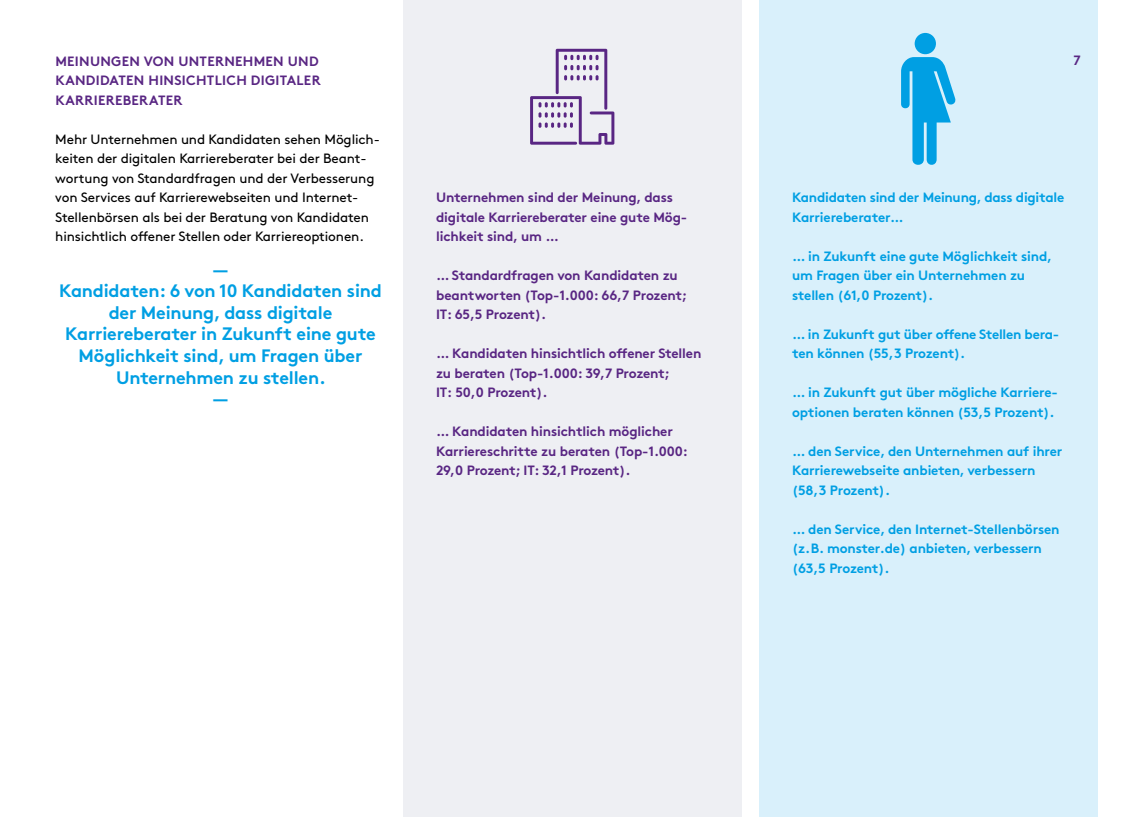
<style>
.page{position:relative;width:1136px;height:817px;background:#fff}
.page>*{position:absolute;margin:0;border:0;box-sizing:border-box;transform-origin:0 0}
.t1{font:700 18px/21.6px "Brown Std";letter-spacing:-.01em;color:#009fe3;text-align:center}
.t2{font:700 13.5px/19.5px "Brown Std";letter-spacing:-.01em;color:#009fe3}
.t3{font:700 13.5px/19.5px "Brown Std";letter-spacing:-.01em;color:#592683}
.t4{font:13.5px/19.5px "Brown Std";letter-spacing:-.01em;color:#000}
.t5{font:700 13.5px/19.5px "Brown Std";letter-spacing:.02em;color:#592683}
</style>
<div class="page">
<div style="left:403px;top:0;width:338px;height:816px;background:#eeeff3"></div>
<div style="left:758px;top:0;width:339px;height:816px;background:#d9f0fb"></div>
<svg style="left:530px;top:49px;width:84px;height:96px"></svg>
<svg style="left:901px;top:33px;width:55px;height:132px"></svg>
<p class="t5" style="left:55px;top:51px;width:265px">MEINUNGEN VON UNTERNEHMEN UND</p>
<p class="t3" style="left:1073px;top:51px;width:9px">7</p>
<p class="t5" style="left:55px;top:70px;width:267px">KANDIDATEN HINSICHTLICH DIGITALER<br>KARRIEREBERATER</p>
<p class="t4" style="left:55px;top:129px;width:326px">Mehr Unternehmen und Kandidaten sehen Möglich&shy;keiten der digitalen Karriereberater bei der Beant&shy;wortung von Standardfragen und der Verbesserung von Services auf Karrierewebseiten und Internet-Stellenbörsen als bei der Beratung von Kandidaten hinsichtlich offener Stellen oder Karriereoptionen.</p>
<p class="t1" style="left:59px;top:258px;width:324px">—<br>Kandidaten: 6 von 10 Kandidaten sind der Meinung, dass digitale<br>Karriereberater in Zukunft eine gute<br>Möglichkeit sind, um Fragen über<br>Unternehmen zu stellen.<br>—</p>
<p class="t2" style="left:792px;top:187px;width:274px">Kandidaten sind der Meinung, dass digitale<br>Karriereberater…</p>
<p class="t2" style="left:792px;top:246px;width:262px">… in Zukunft eine gute Möglichkeit sind, um Fragen über ein Unternehmen zu stellen (61,0 Prozent).</p>
<p class="t2" style="left:792px;top:324px;width:269px">… in Zukunft gut über offene Stellen bera&shy;ten können (55,3 Prozent).</p>
<p class="t2" style="left:792px;top:382px;width:267px">… in Zukunft gut über mögliche Karriere&shy;optionen beraten können (53,5 Prozent).</p>
<p class="t2" style="left:792px;top:441px;width:272px">… den Service, den Unternehmen auf ihrer<br>Karrierewebseite anbieten, verbessern (58,3 Prozent).</p>
<p class="t2" style="left:792px;top:519px;width:269px">… den Service, den Internet-Stellenbörsen (z. B. monster.de) anbieten, verbessern (63,5 Prozent).</p>
<p class="t3" style="left:436px;top:187px;width:253px">Unternehmen sind der Meinung, dass digitale Karriereberater eine gute Mög&shy;lichkeit sind, um …</p>
<p class="t3" style="left:436px;top:265px;width:252px">… Standardfragen von Kandidaten zu beantworten (Top-1.000: 66,7 Prozent;<br>IT: 65,5 Prozent).</p>
<p class="t3" style="left:436px;top:343px;width:267px">… Kandidaten hinsichtlich offener Stellen zu beraten (Top-1.000: 39,7 Prozent;<br>IT: 50,0 Prozent).</p>
<p class="t3" style="left:436px;top:421px;width:253px">… Kandidaten hinsichtlich möglicher<br>Karriereschritte zu beraten (Top-1.000:<br>29,0 Prozent; IT: 32,1 Prozent).</p>
</div>
